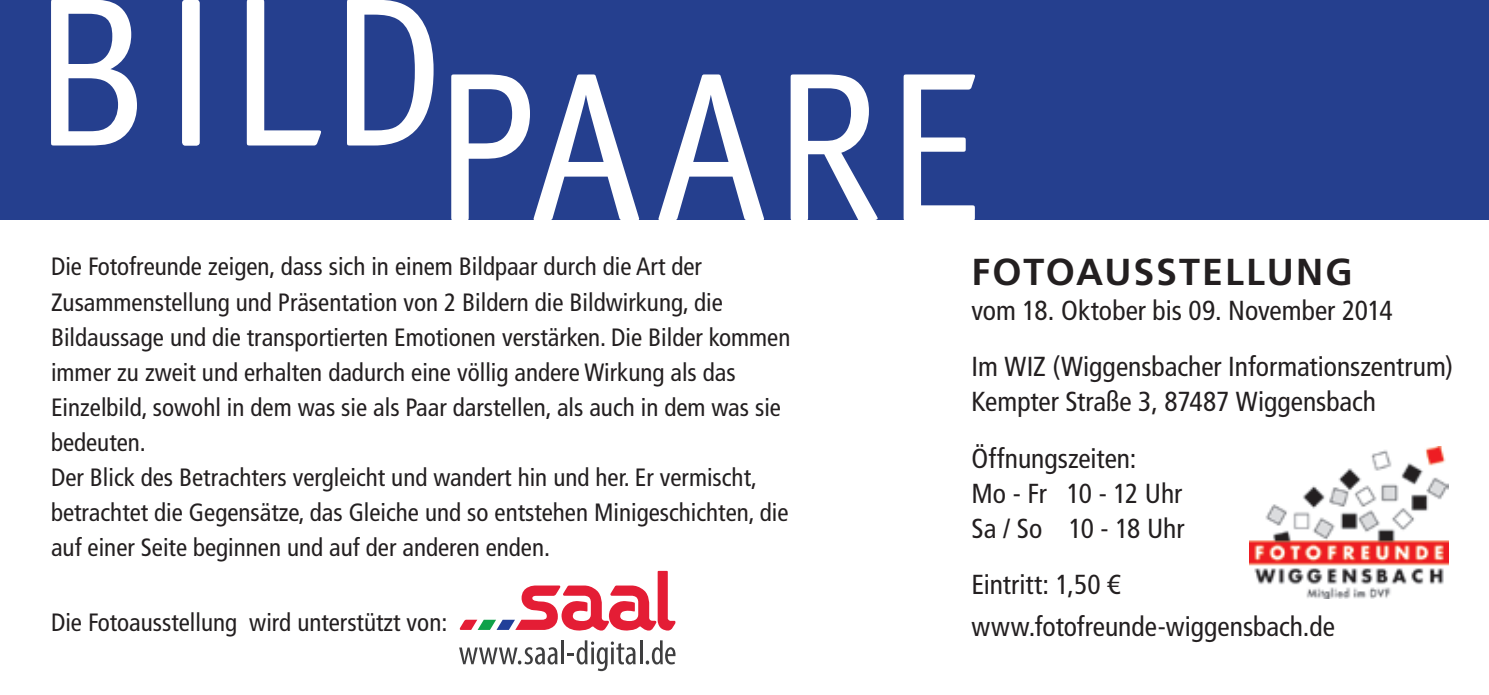
<style>
.page{position:relative;width:1489px;height:695px;background:#fff}
.page>*{position:absolute;margin:0;border:0;box-sizing:border-box;transform-origin:0 0}
.t1{font:212.75px "ITC Officina Sans SC";letter-spacing:.01em;color:#fff}
.t2{font:700 37.5px "Frutiger LT";letter-spacing:.055em;color:#231f20}
.t3{font:condensed 27.5px/56.2px "Frutiger LT";color:#231f20}
.t4{font:condensed 25px/35px "Frutiger LT";color:#231f20}
</style>
<div class="page">
<svg style="left:459px;top:570px;width:216px;height:60px"></svg>
<svg style="left:459px;top:647px;width:98px;height:17px"></svg>
<hr style="left:561px;top:640px;width:2px;height:24px;background:#3e3e3f">
<svg style="left:567px;top:640px;width:68px;height:31px"></svg>
<hr style="left:639px;top:640px;width:3px;height:24px;background:#3e3e3f">
<svg style="left:645px;top:640px;width:30px;height:24px"></svg>
<img style="left:1249px;top:446px;width:199px;height:152px">
<div style="left:0;top:0;width:1488px;height:220px;background:#253f8e"></div>
<svg style="left:51px;top:0;width:382px;height:145px"></svg>
<div style="left:182px;top:0;width:18px;height:146px;background:#fff;border-radius:3px"></div>
<hr style="left:1488px;top:0;width:1px;height:220px;background:#253f8e">
<h1 class="t1" style="left:431px;top:24px;width:552px">PAARE</h1>
<p class="t4" style="left:51px;top:249px;width:740px">Die Fotofreunde zeigen, dass sich in einem Bildpaar durch die Art der Zusammenstellung und Präsentation von 2 Bildern die Bildwirkung, die Bildaussage und die transportierten Emotionen verstärken. Die Bilder kommen immer zu zweit und erhalten dadurch eine völlig andere Wirkung als das Einzelbild, sowohl in dem was sie als Paar darstellen, als auch in dem was sie bedeuten.<br>Der Blick des Betrachters vergleicht und wandert hin und her. Er vermischt, betrachtet die Gegensätze, das Gleiche und so entstehen Minigeschichten, die auf einer Seite beginnen und auf der anderen enden.</p>
<p class="t4" style="left:51px;top:605px;width:398px">Die Fotoausstellung wird unterstützt von:</p>
<h2 class="t2" style="left:971px;top:250px;width:383px">FOTOAUSSTELLUNG</h2>
<p class="t3" style="left:971px;top:282px;width:483px">vom 18. Oktober bis 09. November 2014<br>Im WIZ (Wiggensbacher Informationszentrum)</p>
<p class="t3" style="left:971px;top:373px;width:406px">Kempter Straße 3, 87487 Wiggensbach<br>Öffnungszeiten:</p>
<p class="t3" style="left:971px;top:475px;width:215px;line-height:35px">Mo - Fr 10 - 12 Uhr<br>Sa / So 10 - 18 Uhr</p>
<p class="t3" style="left:971px;top:563px;width:365px;line-height:42px">Eintritt: 1,50 € www.fotofreunde-wiggensbach.de</p>
</div>
